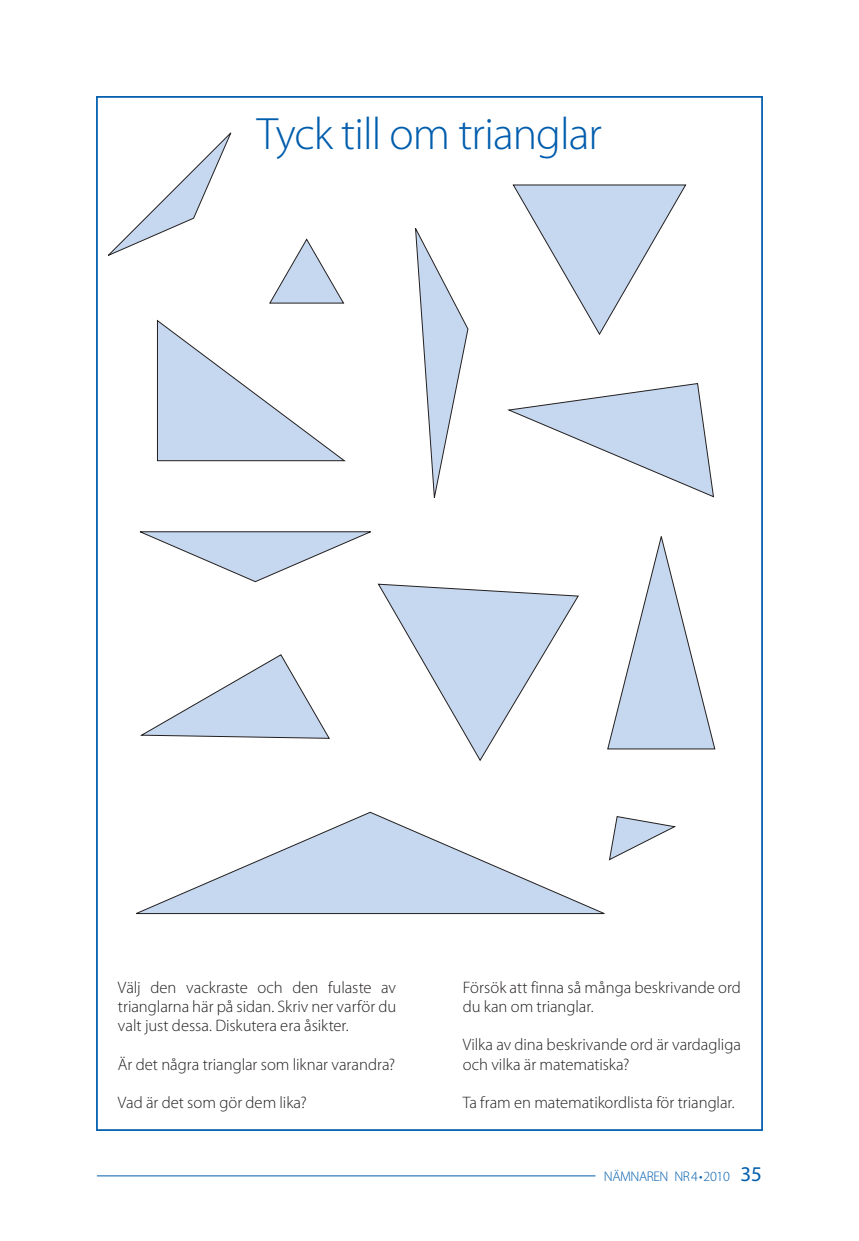
<style>
.page{position:relative;width:859px;height:1241px;background:#fff}
.page>*{position:absolute;margin:0;border:0;box-sizing:border-box;transform-origin:0 0}
.t1{font:300 45.5px "Myriad Pro";letter-spacing:-.02em;color:#015dad}
.t2{font:300 16.62px/19.2px "Myriad Pro";letter-spacing:-.005em;color:#231f20}
.t3{font:300 14px "Myriad Pro";letter-spacing:-.03em;color:#015dad}
.s1{font-weight:400;font-size:21px}
</style>
<div class="page">
<hr style="left:97px;top:1175px;width:498px;height:1px;background:#015dad">
<svg style="left:269px;top:238px;width:76px;height:66px"></svg>
<svg style="left:512px;top:184px;width:174px;height:151px"></svg>
<svg style="left:157px;top:319px;width:189px;height:142px"></svg>
<svg style="left:507px;top:383px;width:207px;height:115px"></svg>
<svg style="left:415px;top:228px;width:54px;height:270px"></svg>
<svg style="left:607px;top:536px;width:108px;height:213px"></svg>
<svg style="left:108px;top:132px;width:124px;height:124px"></svg>
<svg style="left:140px;top:531px;width:439px;height:230px"></svg>
<svg style="left:136px;top:811px;width:469px;height:103px"></svg>
<svg style="left:609px;top:816px;width:67px;height:44px"></svg>
<h1 class="t1" style="left:257px;top:108px;width:346px">Tyck till om trianglar</h1>
<p class="t2" style="left:118px;top:977px;width:279px;text-align:justify">Välj den vackraste och den fulaste av trianglarna här på sidan. Skriv ner varför du valt just dessa. Diskutera era åsikter.</p>
<p class="t2" style="left:118px;top:1054px;width:279px">Är det några trianglar som liknar varandra?</p>
<p class="t2" style="left:118px;top:1093px;width:190px">Vad är det som gör dem lika?</p>
<p class="t2" style="left:462px;top:977px;width:279px">Försök att finna så många beskrivande ord du kan om trianglar.</p>
<p class="t2" style="left:462px;top:1035px;width:279px">Vilka av dina beskrivande ord är vardagliga och vilka är matematiska?</p>
<p class="t2" style="left:462px;top:1093px;width:273px">Ta fram en matematikordlista för trianglar.</p>
<p class="t3" style="left:603px;top:1168px;width:160px">Nämnaren nr4•2010 <span class="s1">35</span></p>
</div>
